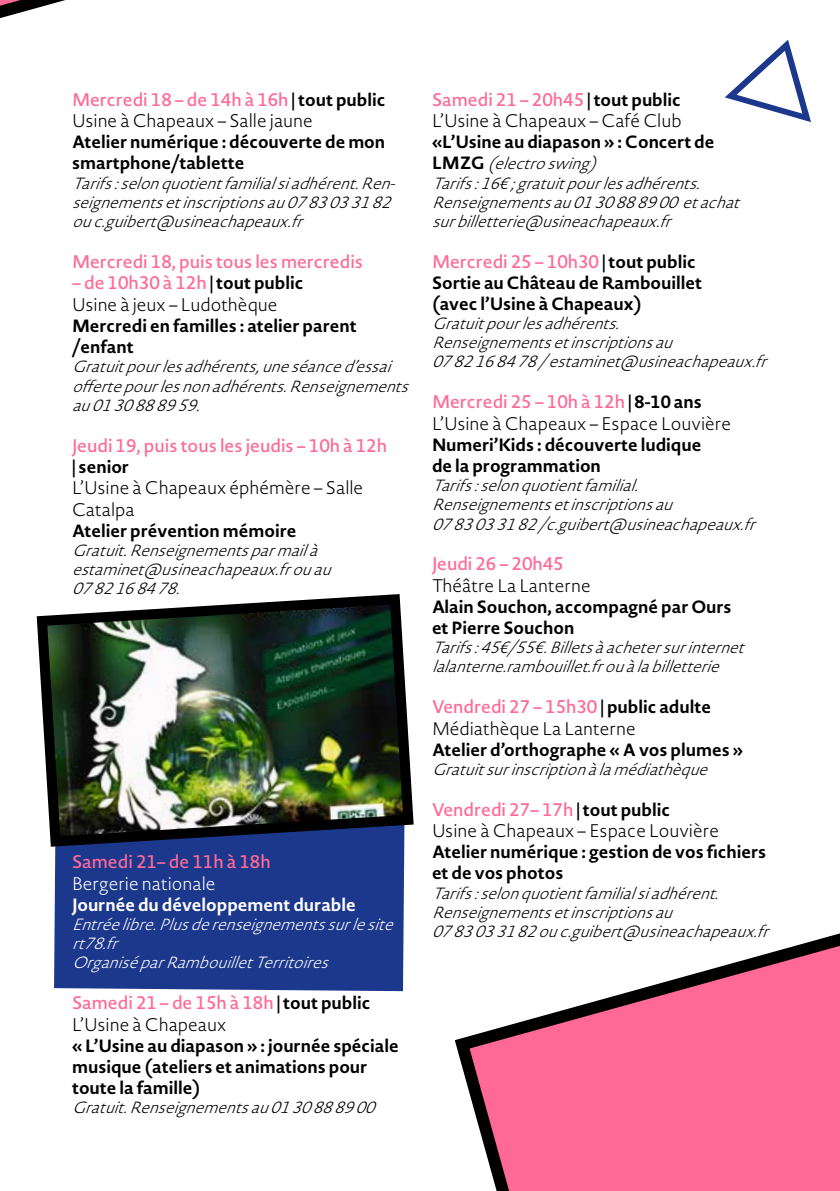
<style>
.page{position:relative;width:840px;height:1191px;background:#fff}
.page>*{position:absolute;margin:0;border:0;box-sizing:border-box;transform-origin:0 0}
.t1{font:200 18px/21.6px "Novel Sans Ar";color:#000}
.t2{font:500 18px/21.6px "Novel Sans Ar";color:#ff6996}
.t3{font:200 18px "Novel Sans Ar";color:#fff}
.t4{font:700 17.6px/21px "Novel Sans Ar";color:#000}
.t5{font:700 17.6px "Novel Sans Ar";color:#fff}
.t6{font:italic 200 16px/19.2px "Novel Sans Ar";color:#000}
.t7{font:italic 200 16px/19.2px "Novel Sans Ar";color:#fff}
.s1{font-weight:500;color:#ff6996}
.s2{font-weight:700;font-size:17.6px}
.s3{font-weight:700;font-size:17.6px;color:#000}
.s4{font-weight:200;color:#000}
.s5{font-weight:700;font-style:normal;font-size:17.6px}
</style>
<div class="page">
<div style="left:54px;top:852px;width:350px;height:139px;background:#1c388c"></div>
<img style="left:36px;top:594px;width:378px;height:258px">
<svg style="left:0;top:0;width:65px;height:19px"></svg>
<svg style="left:454px;top:933px;width:385px;height:258px"></svg>
<svg style="left:725px;top:40px;width:85px;height:82px"></svg>
<p class="t1" style="left:72px;top:89px;width:314px"><span class="s1">Mercredi 18 – de 14h à 16h</span> <span class="s2">| tout public<br></span>Usine à Chapeaux – Salle jaune</p>
<p class="t4" style="left:72px;top:132px;width:314px">Atelier numérique : découverte de mon smartphone/tablette</p>
<p class="t6" style="left:72px;top:173px;width:332px">Tarifs:selonquotientfamilialsiadhérent.Ren&shy;seignementsetinscriptionsau0783033182 ouc.guibert@usineachapeaux.fr</p>
<p class="t2" style="left:72px;top:251px;width:292px">Mercredi 18, puis tous les mercredis</p>
<p class="t1" style="left:72px;top:272px;width:233px"><span class="s1">– de 10h30 à 12h</span> <span class="s2">| tout public<br></span>Usine à jeux – Ludothèque</p>
<p class="t4" style="left:72px;top:315px;width:286px">Mercredi en familles : atelier parent /enfant</p>
<p class="t6" style="left:72px;top:357px;width:346px">Gratuitpourlesadhérents,uneséanced’essai offertepourlesnonadhérents.Renseignements au0130888959.</p>
<p class="t2" style="left:72px;top:434px;width:316px">Jeudi 19, puis tous les jeudis – 10h à 12h</p>
<p class="t4" style="left:72px;top:456px;width:58px">| senior</p>
<p class="t1" style="left:72px;top:477px;width:292px">L’Usine à Chapeaux éphémère – Salle<br>Catalpa</p>
<p class="t4" style="left:72px;top:520px;width:226px">Atelier prévention mémoire</p>
<p class="t6" style="left:72px;top:541px;width:269px">Gratuit.Renseignementsparmailà estaminet@usineachapeaux.frouau<br>0782168478.</p>
<p class="t2" style="left:72px;top:851px;width:200px">Samedi 21– de 11h à 18h</p>
<p class="t3" style="left:72px;top:873px;width:145px">Bergerie nationale</p>
<p class="t5" style="left:72px;top:894px;width:285px">Journée du développement durable</p>
<p class="t7" style="left:72px;top:914px;width:330px">Entréelibre.Plusderenseignementssurlesite rt78.fr<br>OrganiséparRambouilletTerritoires</p>
<p class="t2" style="left:72px;top:992px;width:300px">Samedi 21 – de 15h à 18h <span class="s3">| tout public<br></span><span class="s4">L’Usine à Chapeaux</span></p>
<p class="t4" style="left:72px;top:1035px;width:328px">« L’Usine au diapason » : journée spéciale musique (ateliers et animations pour toute la famille)</p>
<p class="t6" style="left:72px;top:1097px;width:312px">Gratuit.Renseignementsau0130888900</p>
<p class="t1" style="left:432px;top:89px;width:251px"><span class="s1">Samedi 21 – 20h45</span> <span class="s2">| tout public<br></span>L’Usine à Chapeaux – Café Club</p>
<p class="t4" style="left:432px;top:132px;width:284px">«L’Usine au diapason » : Concert de</p>
<p class="t6" style="left:432px;top:154px;width:317px"><span class="s5">L M Z G</span> (electroswing)<br>Tarifs:16€;gratuitpourlesadhérents.<br>Renseignementsau0130888900etachat surbilletterie@usineachapeaux.fr</p>
<p class="t2" style="left:432px;top:251px;width:265px">Mercredi 25 – 10h30 <span class="s3">| tout public</span></p>
<p class="t4" style="left:432px;top:272px;width:271px">Sortie au Château de Rambouillet (avec l’Usine à Chapeaux)</p>
<p class="t6" style="left:432px;top:314px;width:344px">Gratuitpourlesadhérents.<br>Renseignementsetinscriptionsau<br>0782168478/estaminet@usineachapeaux.fr</p>
<p class="t1" style="left:432px;top:391px;width:300px"><span class="s1">Mercredi 25 – 10h à 12h</span> <span class="s2">| 8-10 ans<br></span>L’Usine à Chapeaux – Espace Louvière</p>
<p class="t4" style="left:432px;top:434px;width:271px">Numeri’Kids : découverte ludique de la programmation</p>
<p class="t6" style="left:432px;top:476px;width:333px">Tarifs:selonquotientfamilial.<br>Renseignementsetinscriptionsau<br>0783033182/c.guibert@usineachapeaux.fr</p>
<p class="t2" style="left:432px;top:553px;width:133px">Jeudi 26 – 20h45</p>
<p class="t1" style="left:432px;top:575px;width:160px">Théâtre La Lanterne</p>
<p class="t4" style="left:432px;top:596px;width:301px">Alain Souchon, accompagné par Ours et Pierre Souchon</p>
<p class="t6" style="left:432px;top:638px;width:322px">Tarifs:45€/55€.Billetsàachetersurinternet lalanterne.rambouillet.frouàlabilletterie</p>
<p class="t1" style="left:432px;top:696px;width:280px"><span class="s1">Vendredi 27 – 15h30</span> <span class="s2">| public adulte<br></span>Médiathèque La Lanterne</p>
<p class="t4" style="left:432px;top:739px;width:312px">Atelier d’orthographe « A vos plumes »</p>
<p class="t6" style="left:432px;top:760px;width:285px">Gratuitsurinscriptionàlamédiathèque</p>
<p class="t1" style="left:432px;top:799px;width:288px"><span class="s1">Vendredi 27– 17h</span> <span class="s2">| tout public<br></span>Usine à Chapeaux – Espace Louvière</p>
<p class="t4" style="left:432px;top:842px;width:336px">Atelier numérique : gestion de vos fichiers et de vos photos</p>
<p class="t6" style="left:432px;top:883px;width:346px">Tarifs:selonquotientfamilialsiadhérent.<br>Renseignementsetinscriptionsau<br>0783033182ouc.guibert@usineachapeaux.fr</p>
</div>
